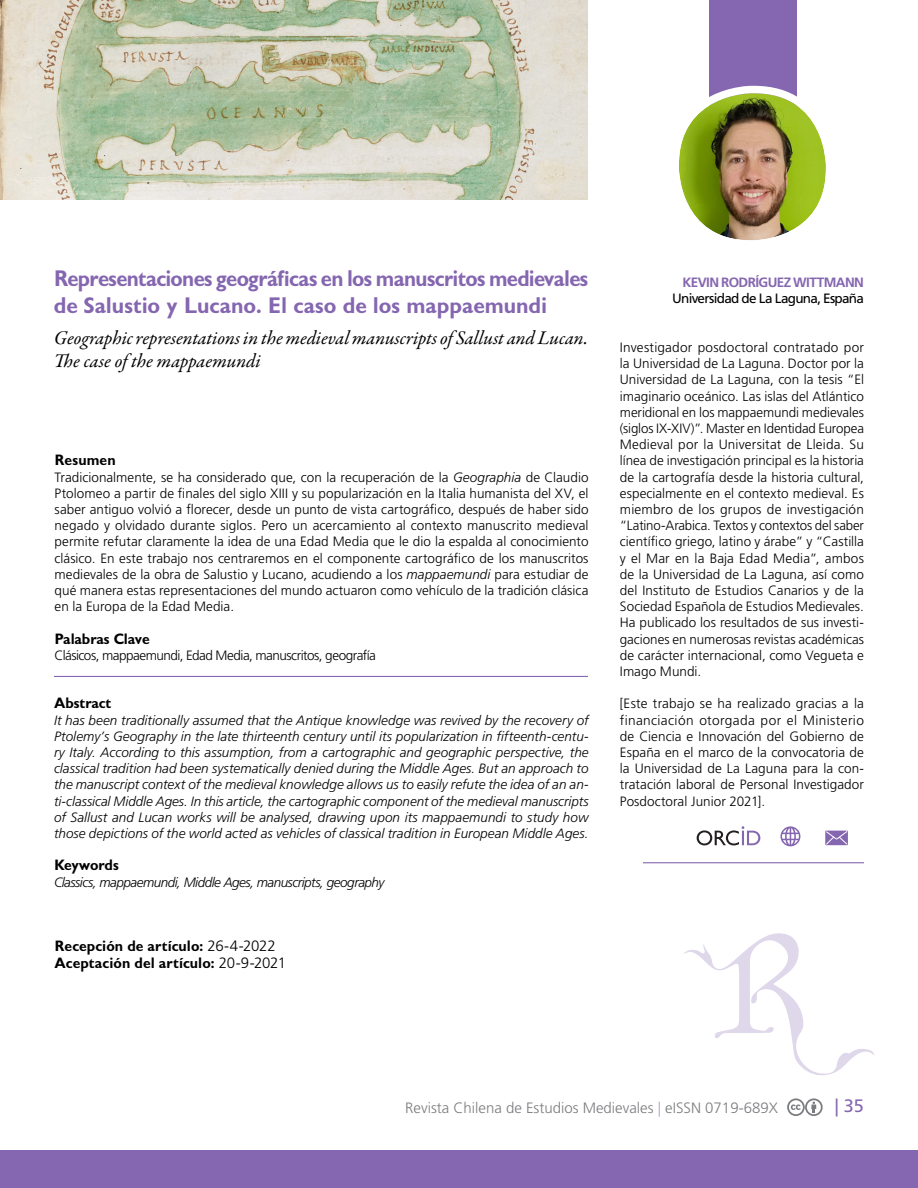
<style>
.page{position:relative;width:918px;height:1188px;background:#fff}
.page>*{position:absolute;margin:0;border:0;box-sizing:border-box;transform-origin:0 0}
.t1{font:700 22.5px/27px "Gill Sans Display MT Pro";letter-spacing:-.02em;color:#8566b0}
.t2{font:italic 19.5px/23.4px "Garamond Premr Pro";letter-spacing:-.005em;color:#000}
.t3{font:18px "Frutiger LT Std";color:#8566b0}
.t4{font:700 15px/16.2px "Gill Sans Display MT Pro";color:#000}
.t5{font:300 15px "Frutiger LT Std";color:#7b7c7f}
.t6{font:300 13.5px/16.2px "Frutiger LT Std";color:#000;text-align:justify}
.t7{font:italic 300 13.5px/16.2px "Frutiger LT Std";letter-spacing:-.02em;color:#000;text-align:justify}
.t8{font:italic 300 13.5px "Frutiger LT Std";letter-spacing:-.04em;color:#000}
.t9{font:300 13.5px "Frutiger LT Std";letter-spacing:-.04em;color:#000}
.t10{font:13.5px "Frutiger LT Std";letter-spacing:-.055em;color:#000}
.t11{font:700 13.5px "Frutiger LT Std";letter-spacing:-.045em;color:#8566b0}
.s1{font-style:italic}
.s2{font-family:"Frutiger LT Std";font-weight:300}
.s3{color:#b29fcd}
</style>
<div class="page">
<svg style="left:684px;top:933px;width:191px;height:143px"></svg>
<div style="left:709px;top:0;width:87px;height:140px;background:#8566b0"></div>
<div style="left:0;top:1151px;width:918px;height:37px;background:#8566b0"></div>
<hr style="left:643px;top:862px;width:221px;height:1px;background:#8566b0">
<hr style="left:54px;top:676px;width:534px;height:1px;background:#8566b0">
<svg style="left:787px;top:1098px;width:36px;height:18px"></svg>
<img style="left:0;top:0;width:588px;height:200px">
<svg style="left:825px;top:831px;width:23px;height:14px"></svg>
<svg style="left:780px;top:826px;width:20px;height:20px"></svg>
<svg style="left:697px;top:826px;width:63px;height:19px"></svg>
<img style="left:680px;top:93px;width:144px;height:146px">
<div style="left:671px;top:86px;width:162px;height:162px;border:8px solid #fff;border-radius:76px"></div>
<h1 class="t1" style="left:54px;top:264px;width:536px">Representaciones geográficas en los manuscritos medievales de Salustio y Lucano. El caso de los mappaemundi</h1>
<h2 class="t2" style="left:54px;top:327px;width:536px">Geographic representations in the medieval manuscripts of Sallust and Lucan.<br>The case of the mappaemundi</h2>
<p class="t4" style="left:55px;top:452px;width:63px">Resumen</p>
<p class="t6" style="left:55px;top:469px;width:536px">Tradicionalmente, se ha considerado que, con la recuperación de la <span class="s1">Geographia</span> de Claudio Ptolomeo a partir de finales del siglo XIII y su popularización en la Italia humanista del XV, el saber antiguo volvió a florecer, desde un punto de vista cartográfico, después de haber sido negado y olvidado durante siglos. Pero un acercamiento al contexto manuscrito medieval permite refutar claramente la idea de una Edad Media que le dio la espalda al conocimiento clásico. En este trabajo nos centraremos en el componente cartográfico de los manuscritos medievales de la obra de Salustio y Lucano, acudiendo a los <span class="s1">mappaemundi</span> para estudiar de qué manera estas representaciones del mundo actuaron como vehículo de la tradición clásica en la Europa de la Edad Media.</p>
<p class="t4" style="left:55px;top:630px;width:96px">Palabras Clave</p>
<p class="t9" style="left:55px;top:647px;width:323px">Clásicos, mappaemundi, Edad Media, manuscritos, geografía</p>
<p class="t4" style="left:54px;top:695px;width:59px">Abstract</p>
<p class="t7" style="left:54px;top:712px;width:536px">It has been traditionally assumed that the Antique knowledge was revived by the recovery of Ptolemy’s Geography in the late thirteenth century until its popularization in fifteenth-centu&shy;ry Italy. According to this assumption, from a cartographic and geographic perspective, the classical tradition had been systematically denied during the Middle Ages. But an approach to the manuscript context of the medieval knowledge allows us to easily refute the idea of an an&shy;ti-classical Middle Ages. In this article, the cartographic component of the medieval manuscripts of Sallust and Lucan works will be analysed, drawing upon its mappaemundi to study how those depictions of the world acted as vehicles of classical tradition in European Middle Ages.</p>
<p class="t4" style="left:54px;top:857px;width:66px">Keywords</p>
<p class="t8" style="left:54px;top:874px;width:332px">Classics, mappaemundi, Middle Ages, manuscripts, geography</p>
<p class="t4" style="left:55px;top:938px;width:233px">Recepción de artículo: <span class="s2">26-4-2022<br></span>Aceptación del artículo: <span class="s2">20-9-2021</span></p>
<p class="t11" style="left:682px;top:274px;width:183px">KEVIN RODRÍGUEZ WITTMANN</p>
<p class="t10" style="left:672px;top:291px;width:193px">Universidad de La Laguna, España</p>
<p class="t6" style="left:620px;top:339px;width:246px">Investigador posdoctoral contratado por la Universidad de La Laguna. Doctor por la Universidad de La Laguna, con la tesis “El imaginario oceánico. Las islas del Atlántico meridional en los mappaemundi medievales (siglos IX-XIV)”. Master en Identidad Europea Medieval por la Universitat de Lleida. Su línea de investigación principal es la historia de la cartografía desde la historia cultural, especialmente en el contexto medieval. Es miembro de los grupos de investigación “Latino-Arabica. Textos y contextos del saber científico griego, latino y árabe” y “Castilla y el Mar en la Baja Edad Media”, ambos de la Universidad de La Laguna, así como del Instituto de Estudios Canarios y de la Sociedad Española de Estudios Medievales.<br>Ha publicado los resultados de sus investi&shy;gaciones en numerosas revistas académicas de carácter internacional, como Vegueta e Imago Mundi.</p>
<p class="t6" style="left:620px;top:696px;width:246px">[Este trabajo se ha realizado gracias a la financiación otorgada por el Ministerio de Ciencia e Innovación del Gobierno de España en el marco de la convocatoria de la Universidad de La Laguna para la con&shy;tratación laboral de Personal Investigador Posdoctoral Junior 2021].</p>
<p class="t5" style="left:405px;top:1100px;width:374px">Revista Chilena de Estudios Medievales <span class="s3">|</span> eISSN 0719-689X</p>
<h3 class="t3" style="left:835px;top:1095px;width:31px">| 35</h3>
</div>
